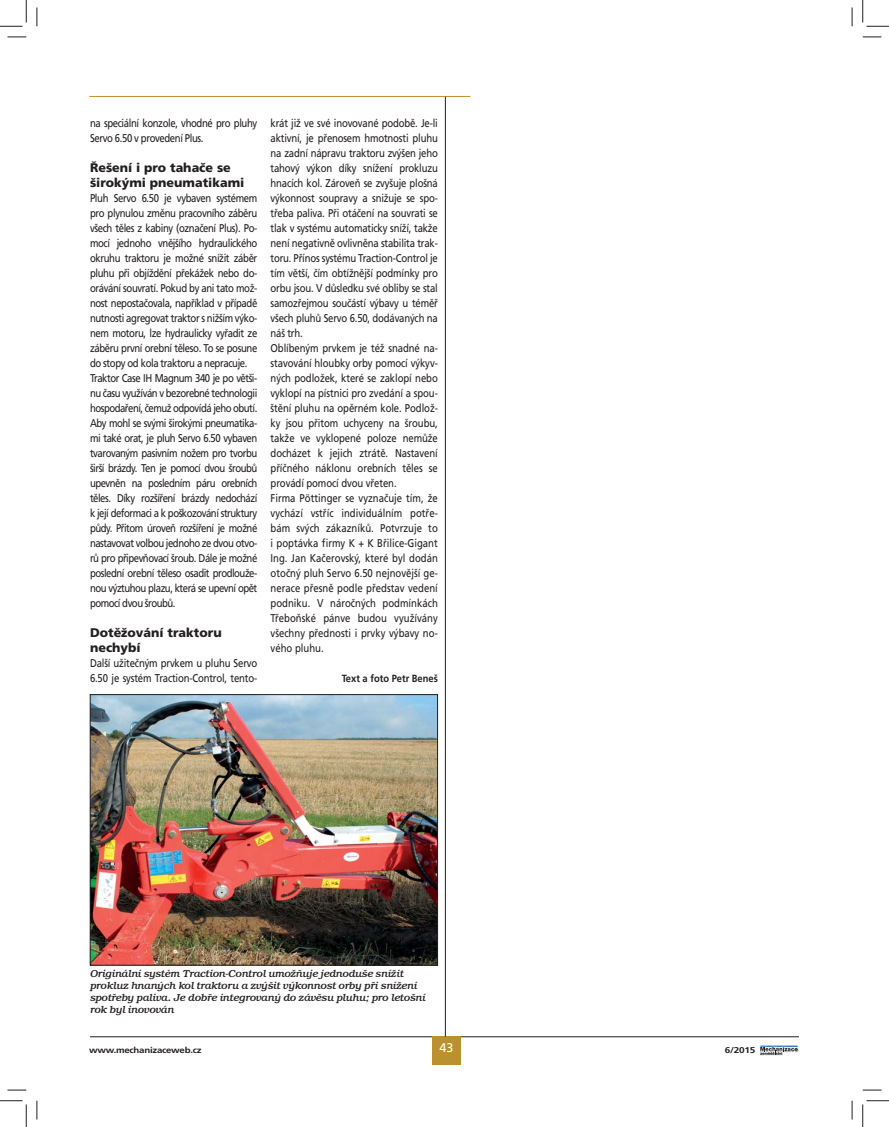
<style>
.page{position:relative;width:889px;height:1127px;background:#fff}
.page>*{position:absolute;margin:0;border:0;box-sizing:border-box;transform-origin:0 0}
.t1{font:900 12.5px/15px "Frutiger CE";color:#231f20}
.t2{font:12.5px "Frutiger CE";color:#fff}
.t3{font:11.25px/15px "Frutiger CE";letter-spacing:-.02em;color:#231f20;scale:.85 1}
.t4{font:11.25px/15px "Frutiger CE";letter-spacing:-.05em;color:#231f20;scale:.85 1}
.t5{font:11.25px/15px "Frutiger CE";letter-spacing:-.04em;color:#231f20;scale:.85 1}
.t6{font:italic 500 10.38px/11.9px "Bookman Itc TEE";color:#231f20}
.t7{font:700 10.38px "Frutiger CE";color:#231f20;scale:.9 1}
.t8{font:700 8.38px "Frutiger CE";letter-spacing:-.025em;color:#231f20;scale:1.15 1}
.t9{font:700 8.38px "Frutiger CE";letter-spacing:-.025em;color:#231f20;scale:1.2 1}
</style>
<div class="page">
<hr style="left:89px;top:96px;width:381px;height:1px;background:#ba912e">
<hr style="left:90px;top:1036px;width:709px;height:1px;background:#231f20">
<div style="left:432px;top:1036px;width:28px;height:28px;background:#ba912e"></div>
<img style="left:760px;top:1054px;width:23px;height:2px">
<svg style="left:760px;top:1045px;width:39px;height:9px"></svg>
<hr style="left:445px;top:97px;width:1px;height:939px;background:#231f20">
<img style="left:92px;top:696px;width:344px;height:267px">
<div style="left:90px;top:694px;width:348px;height:271px;border:1px solid #231f20"></div>
<svg style="left:8px;top:36px;width:18px;height:2px"></svg>
<svg style="left:862px;top:36px;width:19px;height:2px"></svg>
<svg style="left:8px;top:1089px;width:18px;height:1px"></svg>
<svg style="left:862px;top:1089px;width:19px;height:1px"></svg>
<svg style="left:36px;top:8px;width:2px;height:18px"></svg>
<svg style="left:36px;top:1100px;width:2px;height:19px"></svg>
<svg style="left:851px;top:8px;width:2px;height:18px"></svg>
<svg style="left:851px;top:1100px;width:2px;height:19px"></svg>
<svg style="left:0;top:0;width:27px;height:27px"></svg>
<svg style="left:0;top:1100px;width:27px;height:26px"></svg>
<svg style="left:862px;top:0;width:27px;height:27px"></svg>
<svg style="left:862px;top:1100px;width:27px;height:26px"></svg>
<p class="t5" style="left:90px;top:116px;width:198px">na speciální konzole, vhodné pro pluhy<br>Servo 6.50 v provedení Plus.</p>
<p class="t1" style="left:90px;top:161px;width:156px">Řešení i pro tahače se širokými pneumatikami</p>
<p class="t4" style="left:90px;top:191px;width:198px">Pluh Servo 6.50 je vybaven systémem pro plynulou změnu pracovního záběru všech těles z kabiny (označení Plus). Po&shy;mocí jednoho vnějšího hydraulického okruhu traktoru je možné snížit záběr pluhu při objíždění překážek nebo do&shy;orávání souvratí. Pokud by ani tato mož&shy;nost nepostačovala, například v případě nutnosti agregovat traktor s nižším výko&shy;nem motoru, lze hydraulicky vyřadit ze záběru první orební těleso. To se posune do stopy od kola traktoru a nepracuje.<br>Traktor Case IH Magnum 340 je po větši&shy;nu času využíván v bezorebné technologii hospodaření, čemuž odpovídá jeho obutí.<br>Aby mohl se svými širokými pneumatika&shy;mi také orat, je pluh Servo 6.50 vybaven tvarovaným pasivním nožem pro tvorbu širší brázdy. Ten je pomocí dvou šroubů upevněn na posledním páru orebních těles. Díky rozšíření brázdy nedochází k její deformaci a k poškozování struktury půdy. Přitom úroveň rozšíření je možné nastavovat volbou jednoho ze dvou otvo&shy;rů pro připevňovací šroub. Dále je možné poslední orební těleso osadit prodlouže&shy;nou výztuhou plazu, která se upevní opět pomocí dvou šroubů.</p>
<p class="t1" style="left:90px;top:626px;width:133px">Dotěžování traktoru nechybí</p>
<p class="t3" style="left:90px;top:656px;width:198px">Další užitečným prvkem u pluhu Servo<br>6.50 je systém Traction-Control, tento-</p>
<p class="t3" style="left:271px;top:116px;width:198px">krát již ve své inovované podobě. Je-li aktivní, je přenosem hmotnosti pluhu na zadní nápravu traktoru zvýšen jeho tahový výkon díky snížení prokluzu hnacích kol. Zároveň se zvyšuje plošná výkonnost soupravy a snižuje se spo&shy;třeba paliva. Při otáčení na souvrati se tlak v systému automaticky sníží, takže není negativně ovlivněna stabilita trak&shy;toru. Přínos systému Traction-Control je tím větší, čím obtížnější podmínky pro orbu jsou. V důsledku své obliby se stal samozřejmou součástí výbavy u téměř všech pluhů Servo 6.50, dodávaných na náš trh.<br>Oblíbeným prvkem je též snadné na&shy;stavování hloubky orby pomocí výkyv&shy;ných podložek, které se zaklopí nebo vyklopí na pístnici pro zvedání a spou&shy;štění pluhu na opěrném kole. Podlož&shy;ky jsou přitom uchyceny na šroubu, takže ve vyklopené poloze nemůže docházet k jejich ztrátě. Nastavení příčného náklonu orebních těles se provádí pomocí dvou vřeten.<br>Firma Pöttinger se vyznačuje tím, že vychází vstříc individuálním potře&shy;bám svých zákazníků. Potvrzuje to i poptávka firmy K + K Břilice-Gigant Ing. Jan Kačerovský, které byl dodán otočný pluh Servo 6.50 nejnovější ge&shy;nerace přesně podle představ vedení podniku. V náročných podmínkách Třeboňské pánve budou využívány všechny přednosti i prvky výbavy no&shy;vého pluhu.</p>
<p class="t7" style="left:342px;top:673px;width:108px">Text a foto Petr Beneš</p>
<p class="t6" style="left:90px;top:967px;width:337px">Originální systém Traction-Control umožňuje jednoduše snížit prokluz hnaných kol traktoru a zvýšit výkonnost orby při snížení spotřeby paliva. Je dobře integrovaný do závěsu pluhu; pro letošní rok byl inovován</p>
<p class="t8" style="left:89px;top:1045px;width:99px">www.mechanizaceweb.cz</p>
<p class="t2" style="left:439px;top:1041px;width:15px">43</p>
<p class="t9" style="left:725px;top:1045px;width:27px">6/2015</p>
</div>
